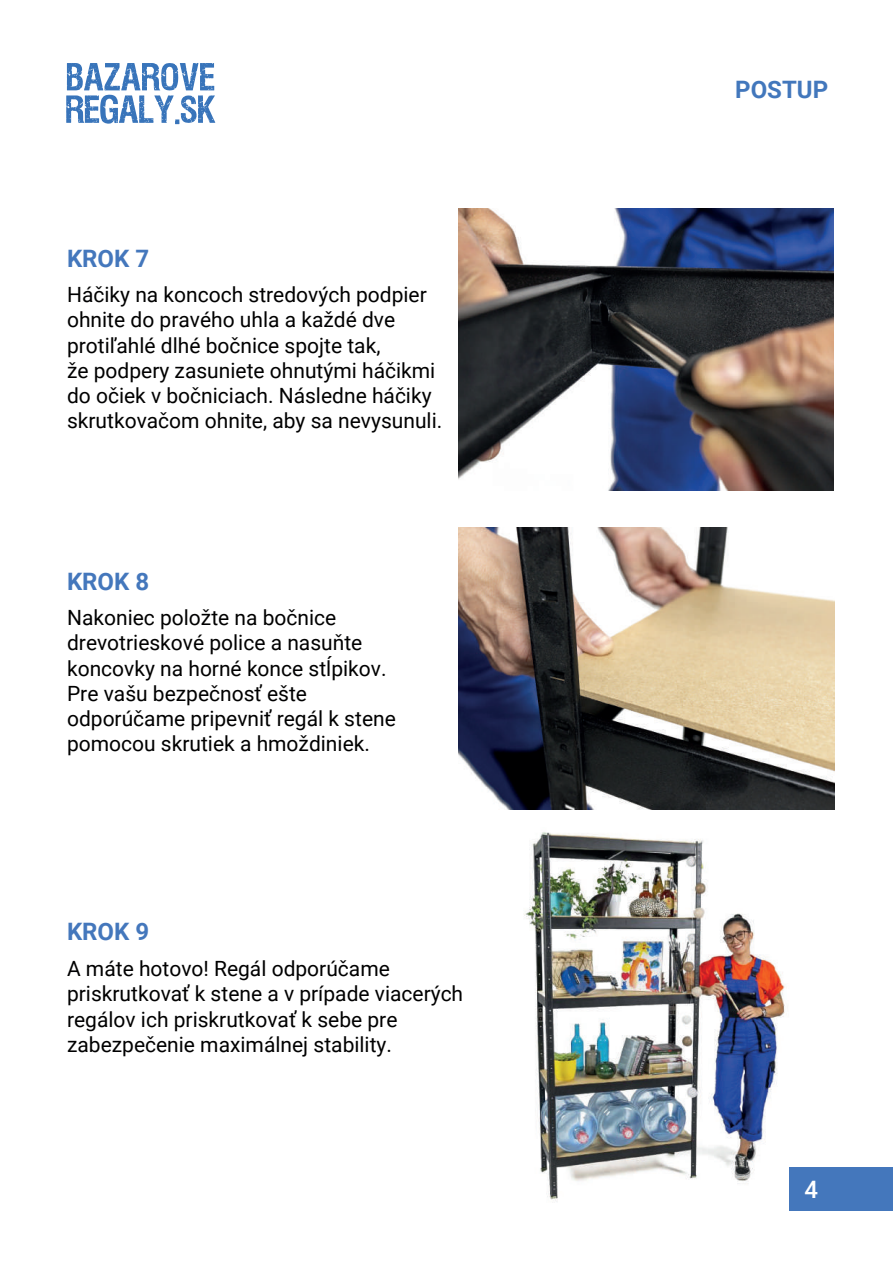
<style>
.page{position:relative;width:893px;height:1263px;background:#fff}
.page>*{position:absolute;margin:0;border:0;box-sizing:border-box;transform-origin:0 0}
.t1{font:700 24px "Roboto";color:#4477bc}
.t2{font:700 24px "Roboto";color:#4277bc}
.t3{font:500 24px "Roboto";color:#fff}
.t4{font:21px/25.2px "Roboto";color:#000001}
</style>
<div class="page">
<img style="left:524px;top:832px;width:266px;height:371px">
<div style="left:790px;top:1167px;width:103px;height:43px;background:#4477bc"></div>
<img style="left:458px;top:209px;width:375px;height:281px">
<img style="left:458px;top:527px;width:376px;height:283px">
<svg style="left:66px;top:63px;width:149px;height:61px"></svg>
<p class="t1" style="left:67px;top:241px;width:84px">KROK 7</p>
<p class="t4" style="left:67px;top:281px;width:377px">Háčiky na koncoch stredových podpier ohnite do pravého uhla a každé dve protiľahlé dlhé bočnice spojte tak,<br>že podpery zasuniete ohnutými háčikmi do očiek v bočniciach. Následne háčiky skrutkovačom ohnite, aby sa nevysunuli.</p>
<p class="t1" style="left:67px;top:564px;width:84px">KROK 8</p>
<p class="t4" style="left:67px;top:604px;width:330px">Nakoniec položte na bočnice drevotrieskové police a nasuňte koncovky na horné konce stĺpikov.<br>Pre vašu bezpečnosť ešte odporúčame pripevniť regál k stene pomocou skrutiek a hmoždiniek.</p>
<p class="t1" style="left:67px;top:915px;width:84px">KROK 9</p>
<p class="t4" style="left:67px;top:955px;width:398px">A máte hotovo! Regál odporúčame priskrutkovať k stene a v prípade viacerých regálov ich priskrutkovať k sebe pre zabezpečenie maximálnej stability.</p>
<p class="t2" style="left:735px;top:72px;width:94px">POSTUP</p>
<p class="t3" style="left:804px;top:1172px;width:15px">4</p>
</div>
